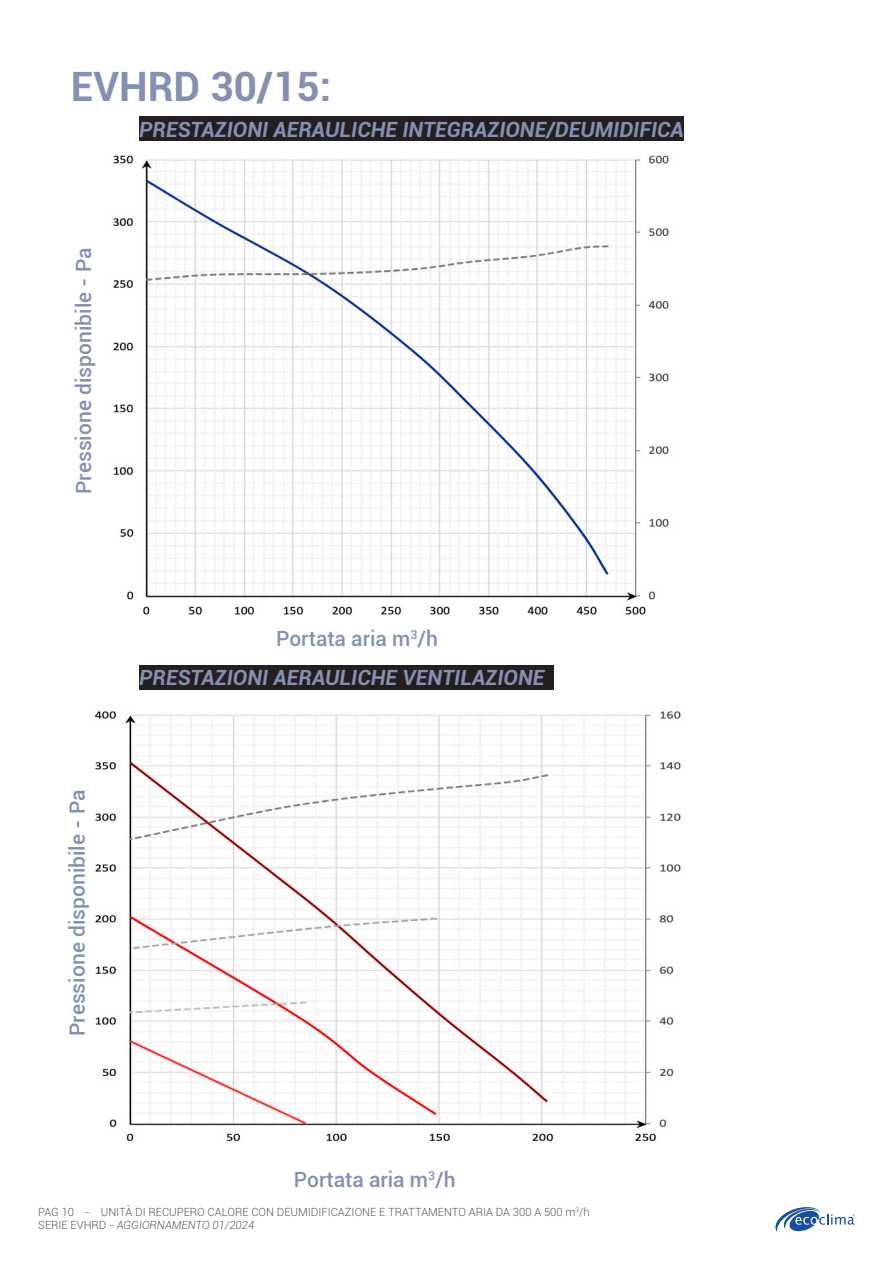
<style>
.page{position:relative;width:893px;height:1263px;background:#fff}
.page>*{position:absolute;margin:0;border:0;box-sizing:border-box;transform-origin:0 0}
.Titolo{font:700 40.5px "Roboto";color:#8490b1}
.t1{font:italic 700 21px "Roboto";color:#8490b1}
.t2{font:500 21px "Roboto";color:#8490b1}
.t3{font:300 11.25px/13.5px "Roboto";color:#57585a}
.s1{font-style:italic}
</style>
<div class="page">
<svg style="left:775px;top:1207px;width:80px;height:25px"></svg>
<img style="left:113px;top:155px;width:556px;height:460px">
<img style="left:95px;top:711px;width:586px;height:431px">
<div style="left:139px;top:116px;width:545px;height:25px;background:#231f20"></div>
<div style="left:139px;top:665px;width:415px;height:25px;background:#231f20"></div>
<p class="Titolo" style="left:71px;top:58px;width:262px">EVHRD 30/15:</p>
<p class="t2" style="left:69px;top:494px;width:248px;rotate:-90deg">Pressione disponibile - Pa</p>
<p class="t1" style="left:139px;top:114px;width:546px">PRESTAZIONI AERAULICHE INTEGRAZIONE/DEUMIDIFICA</p>
<p class="t2" style="left:63px;top:1036px;width:248px;rotate:-90deg">Pressione disponibile - Pa</p>
<p class="t2" style="left:276px;top:624px;width:163px">Portata aria m<sup>3</sup>/h</p>
<p class="t1" style="left:139px;top:663px;width:407px">PRESTAZIONI AERAULICHE VENTILAZIONE</p>
<p class="t2" style="left:294px;top:1165px;width:163px">Portata aria m<sup>3</sup>/h</p>
<p class="t3" style="left:38px;top:1204px;width:553px">PAG 10 - UNITÀ DI RECUPERO CALORE CON DEUMIDIFICAZIONE E TRATTAMENTO ARIA DA 300 A 500 m<sup>3</sup>/h<br>SERIE EVHRD - <span class="s1">AGGIORNAMENTO 01/2024</span></p>
</div>
